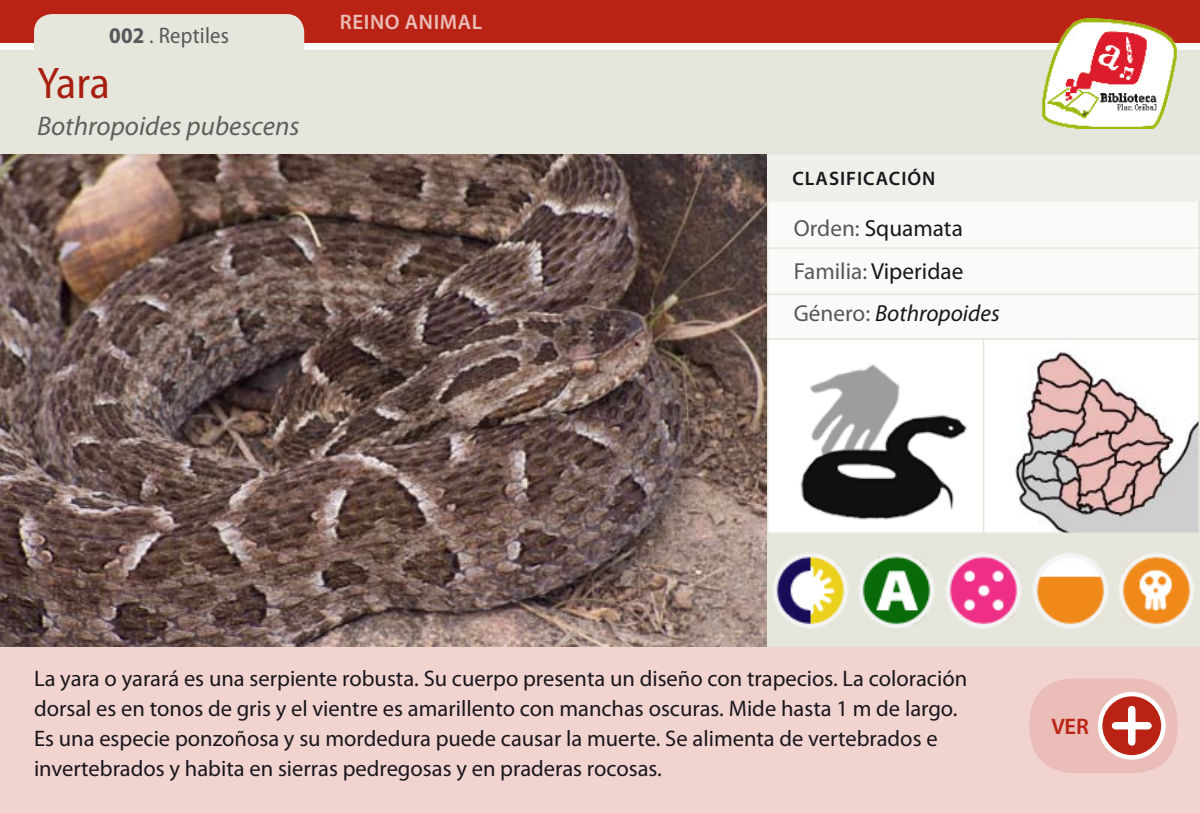
<style>
.page{position:relative;width:1200px;height:813px;background:#fff}
.page>*{position:absolute;margin:0;border:0;box-sizing:border-box;transform-origin:0 0}
.t1{font:semi-condensed 45px "Myriad Pro";color:#ba2313}
.t2{font:italic 27px "Myriad Pro";color:#646c6e}
.t3{font:23.25px "Myriad Pro";color:#1a171c}
.t4{font:italic 23.25px "Myriad Pro";color:#1a171c}
.COPETE{font:22.5px/30px "Myriad Pro";color:#1a171c}
.ID_de_la_ficha{font:semi-condensed 22.5px "Myriad Pro";letter-spacing:.01em;color:#58585a}
.COPETE-2{font:600 22.5px "Myriad Pro";color:#ba2313}
.t5{font:600 21px "Myriad Pro";letter-spacing:.03em;color:#eabdb8}
.t6{font:600 19.5px "Myriad Pro";letter-spacing:.05em;color:#1a171c}
.s1{font-weight:700}
.s2{color:#58585a}
.s3{font-style:normal;color:#58585a}
</style>
<div class="page">
<div style="left:0;top:0;width:1199px;height:43px;background:#ba2313"></div>
<svg style="left:0;top:14px;width:1199px;height:141px;fill:#e6e6dc"></svg>
<div style="left:0;top:645px;width:1199px;height:167px;background:#f1d3d0"></div>
<img style="left:1040px;top:18px;width:137px;height:110px">
<div style="left:1028px;top:678px;width:149px;height:94px;background:#eabdb8;border-radius:47px"></div>
<svg style="left:1099px;top:693px;width:64px;height:64px;background:#c5483b"></svg>
<div style="left:1097px;top:691px;width:68px;height:68px;border:4px solid #fff;border-radius:50%"></div>
<div style="left:1127px;top:709px;width:8px;height:32px;background:#fff"></div>
<div style="left:1115px;top:721px;width:32px;height:8px;background:#fff"></div>
<img style="left:1015px;top:350px;width:181px;height:180px">
<div style="left:982px;top:338px;width:217px;height:195px;border:2px solid #e6e6dc"></div>
<svg style="left:800px;top:364px;width:168px;height:156px"></svg>
<div style="left:766px;top:338px;width:217px;height:195px;border:2px solid #e6e6dc"></div>
<div style="left:767px;top:201px;width:431px;height:138px;background:#fafaf8"></div>
<hr style="left:768px;top:247px;width:430px;height:2px;background:#e6e6dc">
<hr style="left:768px;top:293px;width:430px;height:2px;background:#e6e6dc">
<div style="left:766px;top:200px;width:433px;height:139px;border:2px solid #e6e6dc"></div>
<div style="left:766px;top:533px;width:87px;height:112px;background:#e6e6dc"></div>
<img style="left:773px;top:553px;width:75px;height:75px">
<div style="left:853px;top:533px;width:86px;height:112px;background:#e6e6dc"></div>
<img style="left:859px;top:553px;width:75px;height:75px">
<div style="left:939px;top:533px;width:87px;height:112px;background:#e6e6dc"></div>
<img style="left:946px;top:553px;width:75px;height:75px">
<div style="left:1026px;top:533px;width:86px;height:112px;background:#e6e6dc"></div>
<img style="left:1033px;top:553px;width:75px;height:75px">
<div style="left:1112px;top:533px;width:87px;height:112px;background:#e6e6dc"></div>
<img style="left:1119px;top:553px;width:75px;height:75px">
<div style="left:766px;top:155px;width:433px;height:45px;background:#f0f0ea"></div>
<img style="left:0;top:155px;width:766px;height:490px">
<p class="ID_de_la_ficha" style="left:109px;top:21px;width:121px"><span class="s1">002</span> . Reptiles</p>
<h1 class="t1" style="left:37px;top:56px;width:74px">Yara</h1>
<p class="t2" style="left:37px;top:109px;width:264px">Bothropoides pubescens</p>
<p class="t5" style="left:340px;top:9px;width:144px">REINO ANIMAL</p>
<p class="t6" style="left:792px;top:166px;width:144px">CLASIFICACIÓN</p>
<p class="t3" style="left:793px;top:214px;width:170px"><span class="s2">Orden:</span> Squamata</p>
<p class="t3" style="left:793px;top:256px;width:171px"><span class="s2">Familia:</span> Viperidae</p>
<p class="t4" style="left:793px;top:299px;width:207px"><span class="s3">Género:</span> Bothropoides</p>
<p class="COPETE" style="left:34px;top:662px;width:934px">La yara o yarará es una serpiente robusta. Su cuerpo presenta un diseño con trapecios. La coloración dorsal es en tonos de gris y el vientre es amarillento con manchas oscuras. Mide hasta 1 m de largo.<br>Es una especie ponzoñosa y su mordedura puede causar la muerte. Se alimenta de vertebrados e invertebrados y habita en sierras pedregosas y en praderas rocosas.</p>
<p class="COPETE-2" style="left:1051px;top:712px;width:39px">VER</p>
</div>
